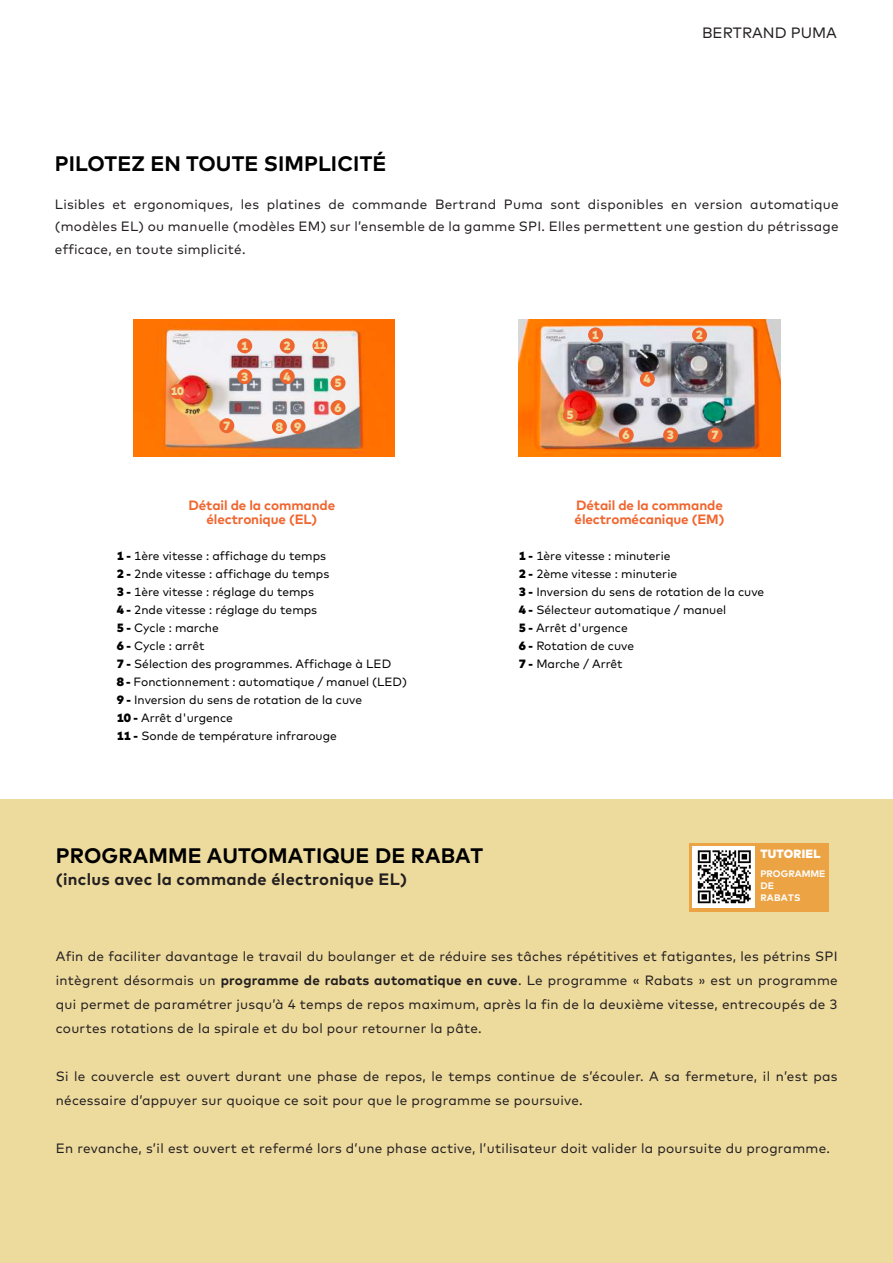
<style>
.page{position:relative;width:893px;height:1263px;background:#fff}
.page>*{position:absolute;margin:0;border:0;box-sizing:border-box;transform-origin:0 0}
.t1{font:700 21px "Mark";letter-spacing:.005em;color:#000001}
.t2{font:700 16.5px "Mark";letter-spacing:.02em;color:#231f20}
.t3{font:15px "Mark";color:#231f20}
.t4{font:13.5px/24px "Mark";letter-spacing:.02em;color:#231f20;text-align:justify}
.t5{font:700 13.5px/13.5px "Mark";letter-spacing:-.01em;color:#f0662f;text-align:center}
.t6{font:700 13.5px "Myriad Pro";color:#fff}
.t7{font:12px/18px "Mark";color:#000001}
.t8{font:900 12px/24.6px "Mark";color:#edda9d}
.t9{font:900 12px "Mark";letter-spacing:.02em;color:#fff}
.t10{font:700 12px "Myriad Pro";color:#fff}
.t11{font:900 11.25px "Mark";color:#edda9d}
.t12{font:700 9.45px/12px "Mark";color:#fff}
.s1{font-weight:900}
.s2{font-weight:700}
</style>
<div class="page">
<div style="left:0;top:799px;width:893px;height:464px;background:#edda9d"></div>
<img style="left:133px;top:319px;width:261px;height:137px">
<img style="left:519px;top:319px;width:261px;height:137px">
<div style="left:219px;top:418px;width:15px;height:15px;background:#f0662f;border-radius:50%"></div>
<div style="left:237px;top:338px;width:15px;height:15px;background:#f0662f;border-radius:50%"></div>
<div style="left:280px;top:338px;width:15px;height:15px;background:#f0662f;border-radius:50%"></div>
<div style="left:237px;top:369px;width:15px;height:15px;background:#f0662f;border-radius:50%"></div>
<div style="left:280px;top:369px;width:15px;height:15px;background:#f0662f;border-radius:50%"></div>
<div style="left:331px;top:375px;width:14px;height:15px;background:#f0662f;border-radius:50%"></div>
<div style="left:331px;top:400px;width:14px;height:15px;background:#f0662f;border-radius:50%"></div>
<div style="left:272px;top:419px;width:15px;height:15px;background:#f0662f;border-radius:50%"></div>
<div style="left:291px;top:419px;width:14px;height:15px;background:#f0662f;border-radius:50%"></div>
<div style="left:170px;top:384px;width:15px;height:15px;background:#f0662f;border-radius:50%"></div>
<div style="left:563px;top:408px;width:15px;height:15px;background:#f0662f;border-radius:50%"></div>
<div style="left:588px;top:327px;width:15px;height:15px;background:#f0662f;border-radius:50%"></div>
<div style="left:692px;top:327px;width:15px;height:15px;background:#f0662f;border-radius:50%"></div>
<div style="left:640px;top:372px;width:15px;height:15px;background:#f0662f;border-radius:50%"></div>
<div style="left:663px;top:428px;width:15px;height:15px;background:#f0662f;border-radius:50%"></div>
<div style="left:619px;top:428px;width:15px;height:15px;background:#f0662f;border-radius:50%"></div>
<div style="left:708px;top:428px;width:15px;height:15px;background:#f0662f;border-radius:50%"></div>
<div style="left:312px;top:338px;width:15px;height:15px;background:#f0662f;border-radius:50%"></div>
<div style="left:689px;top:843px;width:140px;height:69px;background:#eca344"></div>
<img style="left:693px;top:847px;width:61px;height:61px">
<p class="t3" style="left:702px;top:24px;width:136px">BERTRAND PUMA</p>
<h1 class="t1" style="left:55px;top:150px;width:333px">PILOTEZ EN TOUTE SIMPLICITÉ</h1>
<p class="t4" style="left:55px;top:192px;width:785px;line-height:22.5px">Lisibles et ergonomiques, les platines de commande Bertrand Puma sont disponibles en version automatique (modèles EL) ou manuelle (modèles EM) sur l’ensemble de la gamme SPI. Elles permettent une gestion du pétrissage efficace, en toute simplicité.</p>
<p class="t10" style="left:171px;top:381px;width:14px">10</p>
<p class="t11" style="left:171px;top:384px;width:14px">10</p>
<p class="t8" style="left:223px;top:413px;width:9px">7</p>
<p class="t11" style="left:313px;top:338px;width:14px">11</p>
<p class="t8" style="left:241px;top:333px;width:9px">1</p>
<p class="t8" style="left:283px;top:333px;width:9px">2</p>
<p class="t8" style="left:241px;top:364px;width:9px">3</p>
<p class="t8" style="left:283px;top:364px;width:9px">4</p>
<p class="t6" style="left:246px;top:366px;width:9px">3</p>
<p class="t6" style="left:289px;top:366px;width:9px">4</p>
<p class="t6" style="left:338px;top:366px;width:9px">5</p>
<p class="t8" style="left:334px;top:370px;width:9px">5<br>6</p>
<p class="t6" style="left:338px;top:393px;width:9px">6</p>
<p class="t6" style="left:271px;top:413px;width:9px">8</p>
<p class="t6" style="left:300px;top:414px;width:9px">9</p>
<p class="t8" style="left:276px;top:414px;width:27px">8 9</p>
<p class="t5" style="left:189px;top:498px;width:148px">Détail de la commande électronique (EL)</p>
<p class="t7" style="left:117px;top:546px;width:292px"><span class="s1">1 -</span> 1ère vitesse : affichage du temps<br><span class="s1">2 -</span> 2nde vitesse : affichage du temps<br><span class="s1">3 -</span> 1ère vitesse : réglage du temps<br><span class="s1">4 -</span> 2nde vitesse : réglage du temps<br><span class="s1">5 -</span> Cycle : marche<br><span class="s1">6 -</span> Cycle : arrêt<br><span class="s1">7 -</span> Sélection des programmes. Affichage à LED<br><span class="s1">8 -</span> Fonctionnement : automatique / manuel (LED)<br><span class="s1">9 -</span> Inversion du sens de rotation de la cuve<br><span class="s1">10 -</span> Arrêt d'urgence<br><span class="s1">11 -</span> Sonde de température infrarouge</p>
<p class="t8" style="left:567px;top:402px;width:9px">5</p>
<p class="t6" style="left:565px;top:408px;width:9px">5</p>
<p class="t8" style="left:592px;top:322px;width:9px">1</p>
<p class="t8" style="left:696px;top:322px;width:9px">2</p>
<p class="t8" style="left:644px;top:366px;width:9px">4</p>
<p class="t8" style="left:622px;top:422px;width:9px">6</p>
<p class="t8" style="left:667px;top:422px;width:9px">3</p>
<p class="t8" style="left:711px;top:422px;width:9px">7</p>
<p class="t5" style="left:575px;top:498px;width:151px;text-align:left">Détail de la commande électromécanique (EM)</p>
<p class="t7" style="left:519px;top:546px;width:247px"><span class="s1">1 -</span> 1ère vitesse : minuterie<br><span class="s1">2 -</span> 2ème vitesse : minuterie<br><span class="s1">3 -</span> Inversion du sens de rotation de la cuve<br><span class="s1">4 -</span> Sélecteur automatique / manuel<br><span class="s1">5 -</span> Arrêt d'urgence<br><span class="s1">6 -</span> Rotation de cuve<br><span class="s1">7 -</span> Marche / Arrêt</p>
<h1 class="t1" style="left:56px;top:842px;width:429px">PROGRAMME AUTOMATIQUE DE RABAT</h1>
<p class="t2" style="left:56px;top:869px;width:353px">(inclus avec la commande électronique EL)</p>
<p class="t9" style="left:760px;top:846px;width:62px">TUTORIEL</p>
<p class="t12" style="left:760px;top:867px;width:67px">PROGRAMME<br>DE<br>RABATS</p>
<p class="t4" style="left:56px;top:944px;width:783px">Afin de faciliter davantage le travail du boulanger et de réduire ses tâches répétitives et fatigantes, les pétrins SPI intègrent désormais un <span class="s2">programme de rabats automatique en cuve</span>. Le programme « Rabats » est un programme qui permet de paramétrer jusqu’à 4 temps de repos maximum, après la fin de la deuxième vitesse, entrecoupés de 3 courtes rotations de la spirale et du bol pour retourner la pâte.</p>
<p class="t4" style="left:56px;top:1064px;width:783px">Si le couvercle est ouvert durant une phase de repos, le temps continue de s’écouler. A sa fermeture, il n’est pas nécessaire d’appuyer sur quoique ce soit pour que le programme se poursuive.</p>
<p class="t4" style="left:56px;top:1136px;width:776px">En revanche, s’il est ouvert et refermé lors d’une phase active, l’utilisateur doit valider la poursuite du programme.</p>
</div>
